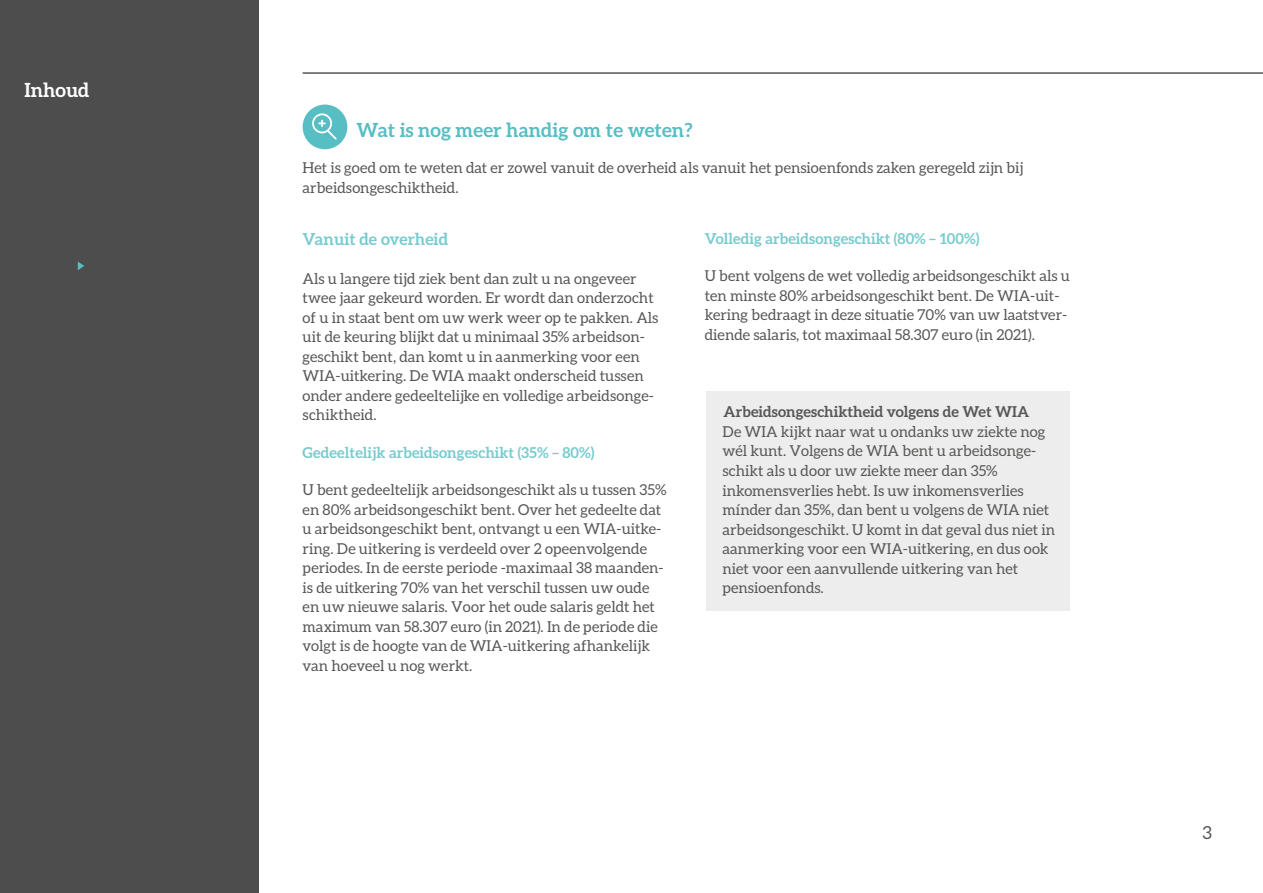
<style>
.page{position:relative;width:1263px;height:893px;background:#fff}
.page>*{position:absolute;margin:0;border:0;box-sizing:border-box;transform-origin:0 0}
.t1{font:700 19.5px "Aleo";color:#57bec3}
.t2{font:700 19.5px "Aleo";color:#fff}
.t3{font:18px "Aleo";color:#575756}
.t4{font:700 16.5px "Aleo";color:#79cbcf}
.t5{font:15px/19.5px "Aleo";color:#575756}
.t6{font:700 15px "Aleo";color:#79cbcf}
.t7{font:700 15px "Aleo";color:#575756}
</style>
<div class="page">
<div style="left:0;top:0;width:259px;height:893px;background:#4e4d4d"></div>
<hr style="left:303px;top:72px;width:960px;height:2px;background:#575756">
<div style="left:303px;top:105px;width:44px;height:44px;background:#57bec3;border-radius:50%"></div>
<svg style="left:312px;top:113px;width:25px;height:27px"></svg>
<div style="left:706px;top:392px;width:364px;height:219px;background:#ededed"></div>
<svg style="left:78px;top:261px;width:6px;height:9px"></svg>
<h1 class="t2" style="left:24px;top:78px;width:67px">Inhoud</h1>
<h1 class="t1" style="left:357px;top:119px;width:337px">Wat is nog meer handig om te weten?</h1>
<p class="t5" style="left:303px;top:158px;width:722px">Het is goed om te weten dat er zowel vanuit de overheid als vanuit het pensioenfonds zaken geregeld zijn bij arbeidsongeschiktheid.</p>
<p class="t4" style="left:303px;top:229px;width:147px">Vanuit de overheid</p>
<p class="t5" style="left:303px;top:269px;width:357px">Als u langere tijd ziek bent dan zult u na ongeveer twee jaar gekeurd worden. Er wordt dan onderzocht of u in staat bent om uw werk weer op te pakken. Als uit de keuring blijkt dat u minimaal 35% arbeidson&shy;geschikt bent, dan komt u in aanmerking voor een WIA-uitkering. De WIA maakt onderscheid tussen onder andere gedeeltelijke en volledige arbeidsonge&shy;schiktheid.</p>
<p class="t6" style="left:303px;top:444px;width:293px">Gedeeltelijk arbeidsongeschikt (35% – 80%)</p>
<p class="t5" style="left:303px;top:480px;width:365px">U bent gedeeltelijk arbeidsongeschikt als u tussen 35% en 80% arbeidsongeschikt bent. Over het gedeelte dat u arbeidsongeschikt bent, ontvangt u een WIA-uitke&shy;ring. De uitkering is verdeeld over 2 opeenvolgende periodes. In de eerste periode -maximaal 38 maanden&shy;is de uitkering 70% van het verschil tussen uw oude en uw nieuwe salaris. Voor het oude salaris geldt het maximum van 58.307 euro (in 2021). In de periode die volgt is de hoogte van de WIA-uitkering afhankelijk van hoeveel u nog werkt.</p>
<p class="t6" style="left:705px;top:230px;width:276px">Volledig arbeidsongeschikt (80% – 100%)</p>
<p class="t5" style="left:705px;top:266px;width:367px">U bent volgens de wet volledig arbeidsongeschikt als u ten minste 80% arbeidsongeschikt bent. De WIA-uit&shy;kering bedraagt in deze situatie 70% van uw laatstver&shy;diende salaris, tot maximaal 58.307 euro (in 2021).</p>
<p class="t7" style="left:724px;top:403px;width:307px">Arbeidsongeschiktheid volgens de Wet WIA</p>
<p class="t5" style="left:722px;top:422px;width:334px">De WIA kijkt naar wat u ondanks uw ziekte nog wél kunt. Volgens de WIA bent u arbeidsonge&shy;schikt als u door uw ziekte meer dan 35% inkomensverlies hebt. Is uw inkomensverlies mínder dan 35%, dan bent u volgens de WIA niet arbeidsongeschikt. U komt in dat geval dus niet in aanmerking voor een WIA-uitkering, en dus ook niet voor een aanvullende uitkering van het pensioenfonds.</p>
<p class="t3" style="left:1202px;top:823px;width:11px">3</p>
</div>
